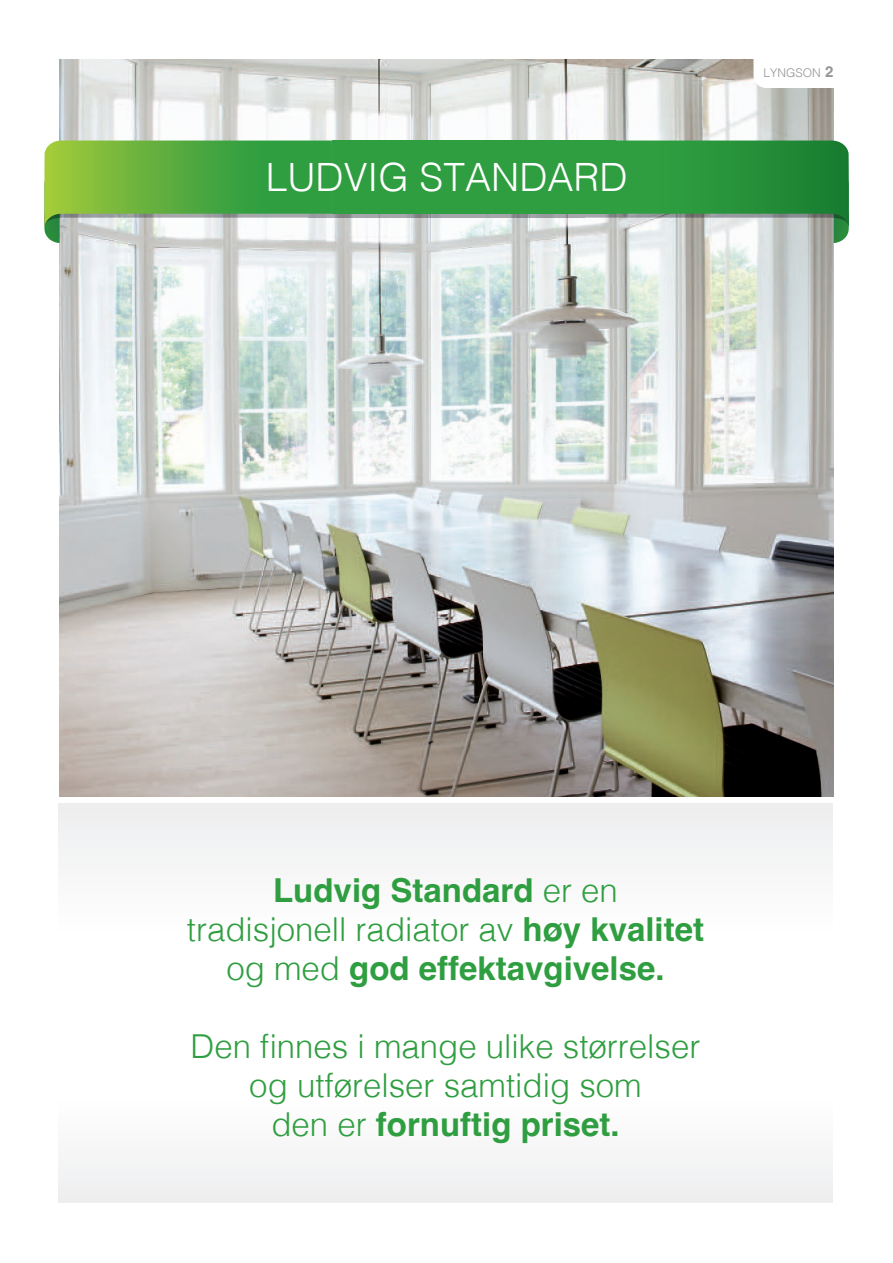
<style>
.page{position:relative;width:893px;height:1263px;background:#fff}
.page>*{position:absolute;margin:0;border:0;box-sizing:border-box;transform-origin:0 0}
.EPECONSIDAN_rubrik{font:300 39px "Helvetica";color:#fff}
.t1{font:700 33px/39px "Helvetica";color:#2f9e40;text-align:center}
.t2{font:300 33px/39px "Helvetica";color:#2f9e40;text-align:center}
.Pagina{font:300 12px "Helvetica";color:#939598}
.s1{font-weight:700;font-size:15px}
.s2{font-weight:300}
.s3{font-weight:700}
</style>
<div class="page">
<div style="left:59px;top:803px;width:773px;height:203px;background:#fbfbfb"></div>
<img style="left:60px;top:60px;width:773px;height:736px">
<svg style="left:332px;top:214px;width:253px;height:4px"></svg>
<svg style="left:44px;top:141px;width:288px;height:102px;background:#7bb969"></svg>
<svg style="left:585px;top:141px;width:264px;height:102px;background:#57a365"></svg>
<div style="left:332px;top:141px;width:283px;height:73px;background:#2f9e40"></div>
<div style="left:59px;top:1040px;width:773px;height:163px;background:#fbfbfb"></div>
<svg style="left:753px;top:59px;width:80px;height:29px"></svg>
<p class="EPECONSIDAN_rubrik" style="left:266px;top:144px;width:363px">LUDVIG STANDARD</p>
<p class="Pagina" style="left:764px;top:62px;width:71px">LYNGSON <span class="s1">2</span></p>
<p class="t1" style="left:187px;top:875px;width:519px">Ludvig Standard <span class="s2">er en<br>tradisjonell radiator av</span> høy kvalitet <span class="s2">og med</span> god effektavgivelse.</p>
<p class="t2" style="left:191px;top:1025px;width:511px">Den finnes i mange ulike størrelser og utførelser samtidig som<br>den er <span class="s3">fornuftig priset.</span></p>
</div>
